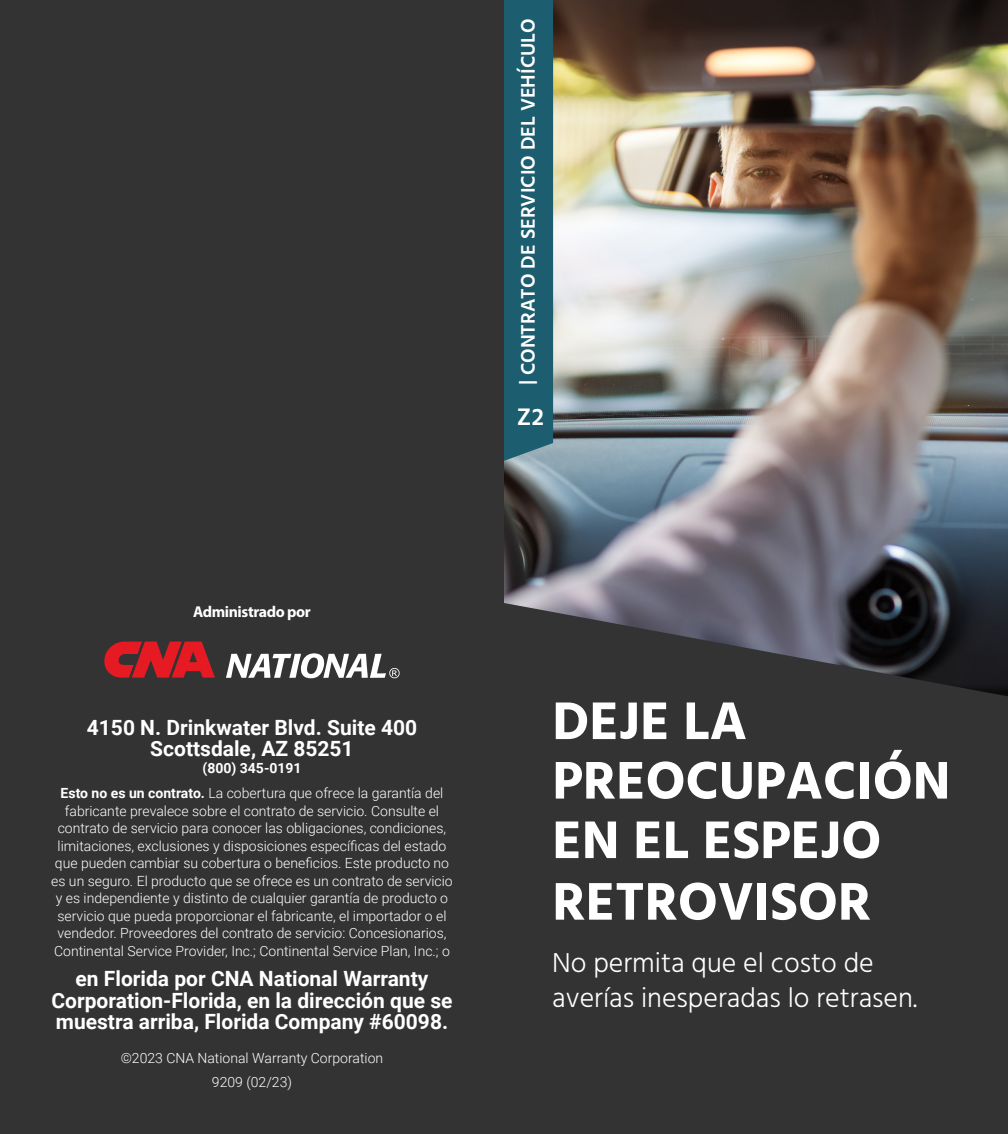
<style>
.page{position:relative;width:1008px;height:1134px;background:#333}
.page>*{position:absolute;margin:0;border:0;box-sizing:border-box;transform-origin:0 0}
.Tabs{font:700 54.25px/60.2px "Hind";color:#fff}
.Headline_Subehad{font:300 28px/35px "Hind";color:#fff}
.Tabs-2{font:600 24.5px "Hind";color:#fff}
.t1{font:700 21px/21.9px "Roboto";color:#fff;text-align:center}
.Tabs-3{font:600 20.12px "Hind";color:#fff}
.t2{font:700 15.75px "Myriad Pro";letter-spacing:-.025em;color:#fff}
.t3{font:300 14px/17.5px "Roboto";color:#fff;text-align:center}
.t4{font:700 14px "Roboto";color:#fff}
.s1{font-weight:700}
</style>
<div class="page">
<img style="left:504px;top:0;width:504px;height:696px">
<div style="left:504px;top:0;width:49px;height:461px;background:#1c5d6f"></div>
<svg style="left:104px;top:642px;width:111px;height:36px"></svg>
<svg style="left:226px;top:653px;width:174px;height:25px"></svg>
<p class="Tabs-3" style="left:514px;top:385px;width:368px;rotate:-90deg">| CONTRATO DE SERVICIO DEL VEHÍCULO</p>
<p class="Tabs-2" style="left:517px;top:400px;width:28px">Z2</p>
<p class="t2" style="left:193px;top:602px;width:119px">Administrado por</p>
<p class="t1" style="left:87px;top:716px;width:332px;line-height:21px">4150 N. Drinkwater Blvd. Suite 400<br>Scottsdale, AZ 85251</p>
<p class="t4" style="left:202px;top:758px;width:101px">(800) 345-0191</p>
<p class="t3" style="left:51px;top:784px;width:403px"><span class="s1">Esto no es un contrato.</span> La cobertura que ofrece la garantía del fabricante prevalece sobre el contrato de servicio. Consulte el contrato de servicio para conocer las obligaciones, condiciones, limitaciones, exclusiones y disposiciones específicas del estado que pueden cambiar su cobertura o beneficios. Este producto no es un seguro. El producto que se ofrece es un contrato de servicio y es independiente y distinto de cualquier garantía de producto o servicio que pueda proporcionar el fabricante, el importador o el vendedor. Proveedores del contrato de servicio: Concesionarios, Continental Service Provider, Inc.; Continental Service Plan, Inc.; o</p>
<p class="t1" style="left:51px;top:966px;width:403px">en Florida por CNA National Warranty<br>Corporation-Florida, en la dirección que se muestra arriba, Florida Company #60098.</p>
<p class="t3" style="left:121px;top:1046px;width:264px;line-height:23.6px">©2023 CNA National Warranty Corporation<br>9209 (02/23)</p>
<p class="Tabs" style="left:552px;top:690px;width:400px">DEJE LA<br>PREOCUPACIÓN<br>EN EL ESPEJO<br>RETROVISOR</p>
<p class="Headline_Subehad" style="left:552px;top:947px;width:366px">No permita que el costo de averías inesperadas lo retrasen.</p>
</div>
